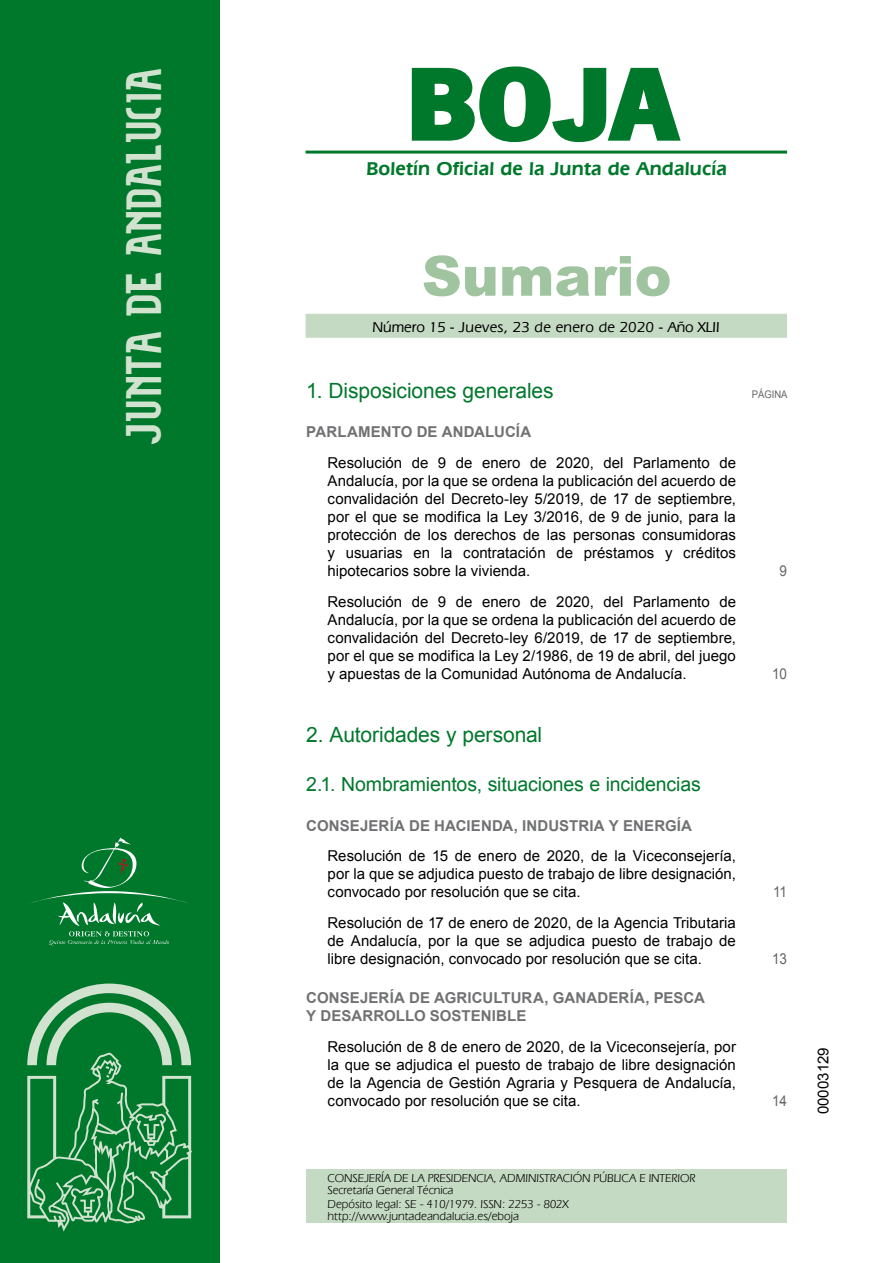
<style>
.page{position:relative;width:893px;height:1263px;background:#fff}
.page>*{position:absolute;margin:0;border:0;box-sizing:border-box;transform-origin:0 0}
.t1{font:700 105px "News Got T";color:#00782c;scale:1.14 1}
.t2{font:900 55.5px "Arial";color:#a0c4a0}
.t3{font:27px "Alfabeto Andaluz Nuevo";color:#d1e2cf}
.t4{font:21px "Arial";letter-spacing:-.005em;color:#00782c}
.t5{font:19.5px "Arial";letter-spacing:-.01em;color:#00782c}
.t6{font:600 19.5px "Eras IT Cby BT";letter-spacing:.01em;color:#00782c}
.t7{font:15px/18px "Arial";color:#000;text-align:justify}
.t8{font:700 15px/18px "Arial";letter-spacing:.01em;color:#707173}
.t9{font:500 15px "Eras IT Cby BT";letter-spacing:.025em;color:#000}
.t10{font:15px "Arial";color:#646567;scale:.9 1}
.t11{font:12px/12px "Eras IT Cby BT";letter-spacing:-.01em;color:#000}
.t12{font:10.5px "Arial";color:#646567;scale:.9 1}
</style>
<div class="page">
<hr style="left:305px;top:151px;width:482px;height:3px;background:#00782c">
<div style="left:305px;top:314px;width:482px;height:24px;background:#c5dac3"></div>
<div style="left:0;top:0;width:219px;height:1263px;background:#00782c"></div>
<svg style="left:27px;top:984px;width:165px;height:248px"></svg>
<svg style="left:411px;top:66px;width:270px;height:77px"></svg>
<div style="left:306px;top:1169px;width:481px;height:54px;background:#c5dac3"></div>
<svg style="left:30px;top:837px;width:158px;height:108px"></svg>
<h3 class="t3" style="left:136px;top:446px;width:379px;rotate:-90deg">JUNTA DE ANDALUCIA</h3>
<h1 class="t1" style="left:405px;top:42px;width:240px">BOJA</h1>
<h3 class="t6" style="left:366px;top:157px;width:362px">Boletín Oficial de la Junta de Andalucía</h3>
<h2 class="t2" style="left:422px;top:236px;width:251px">Sumario</h2>
<p class="t9" style="left:372px;top:317px;width:348px">Número 15 - Jueves, 23 de enero de 2020 - Año XLII</p>
<h3 class="t4" style="left:306px;top:377px;width:249px">1. Disposiciones generales</h3>
<p class="t12" style="left:751px;top:388px;width:41px">PÁGINA</p>
<p class="t8" style="left:306px;top:424px;width:226px">PARLAMENTO DE ANDALUCÍA</p>
<p class="t7" style="left:327px;top:454px;width:410px">Resolución de 9 de enero de 2020, del Parlamento de Andalucía, por la que se ordena la publicación del acuerdo de convalidación del Decreto-ley 5/2019, de 17 de septiembre, por el que se modifica la Ley 3/2016, de 9 de junio, para la protección de los derechos de las personas consumidoras y usuarias en la contratación de préstamos y créditos hipotecarios sobre la vivienda.</p>
<p class="t10" style="left:779px;top:561px;width:10px">9</p>
<p class="t7" style="left:327px;top:593px;width:410px">Resolución de 9 de enero de 2020, del Parlamento de Andalucía, por la que se ordena la publicación del acuerdo de convalidación del Decreto-ley 6/2019, de 17 de septiembre, por el que se modifica la Ley 2/1986, de 19 de abril, del juego y apuestas de la Comunidad Autónoma de Andalucía.</p>
<h3 class="t4" style="left:306px;top:721px;width:237px">2. Autoridades y personal</h3>
<h3 class="t5" style="left:306px;top:772px;width:396px">2.1. Nombramientos, situaciones e incidencias</h3>
<p class="t8" style="left:306px;top:817px;width:387px">CONSEJERÍA DE HACIENDA, INDUSTRIA Y ENERGÍA</p>
<p class="t7" style="left:327px;top:847px;width:410px">Resolución de 15 de enero de 2020, de la Viceconsejería, por la que se adjudica puesto de trabajo de libre designación, convocado por resolución que se cita.</p>
<p class="t7" style="left:327px;top:914px;width:410px">Resolución de 17 de enero de 2020, de la Agencia Tributaria de Andalucía, por la que se adjudica puesto de trabajo de libre designación, convocado por resolución que se cita.</p>
<p class="t8" style="left:306px;top:990px;width:400px">CONSEJERÍA DE AGRICULTURA, GANADERÍA, PESCA<br>Y DESARROLLO SOSTENIBLE</p>
<p class="t7" style="left:327px;top:1038px;width:410px">Resolución de 8 de enero de 2020, de la Viceconsejería, por la que se adjudica el puesto de trabajo de libre designación de la Agencia de Gestión Agraria y Pesquera de Andalucía, convocado por resolución que se cita.</p>
<p class="t11" style="left:327px;top:1171px;width:369px">CONSEJERÍA DE LA PRESIDENCIA, ADMINISTRACIÓN PÚBLICA E INTERIOR<br>Secretaría General Técnica</p>
<p class="t11" style="left:327px;top:1198px;width:243px">Depósito legal: SE - 410/1979. ISSN: 2253 - 802X http://www.juntadeandalucia.es/eboja</p>
<p class="t10" style="left:772px;top:664px;width:18px">10</p>
<p class="t10" style="left:773px;top:882px;width:17px">11</p>
<p class="t10" style="left:772px;top:949px;width:18px">13</p>
<p class="t10" style="left:772px;top:1091px;width:18px">14</p>
<p class="t7" style="left:814px;top:1114px;width:68px;rotate:-90deg">00003129</p>
</div>
